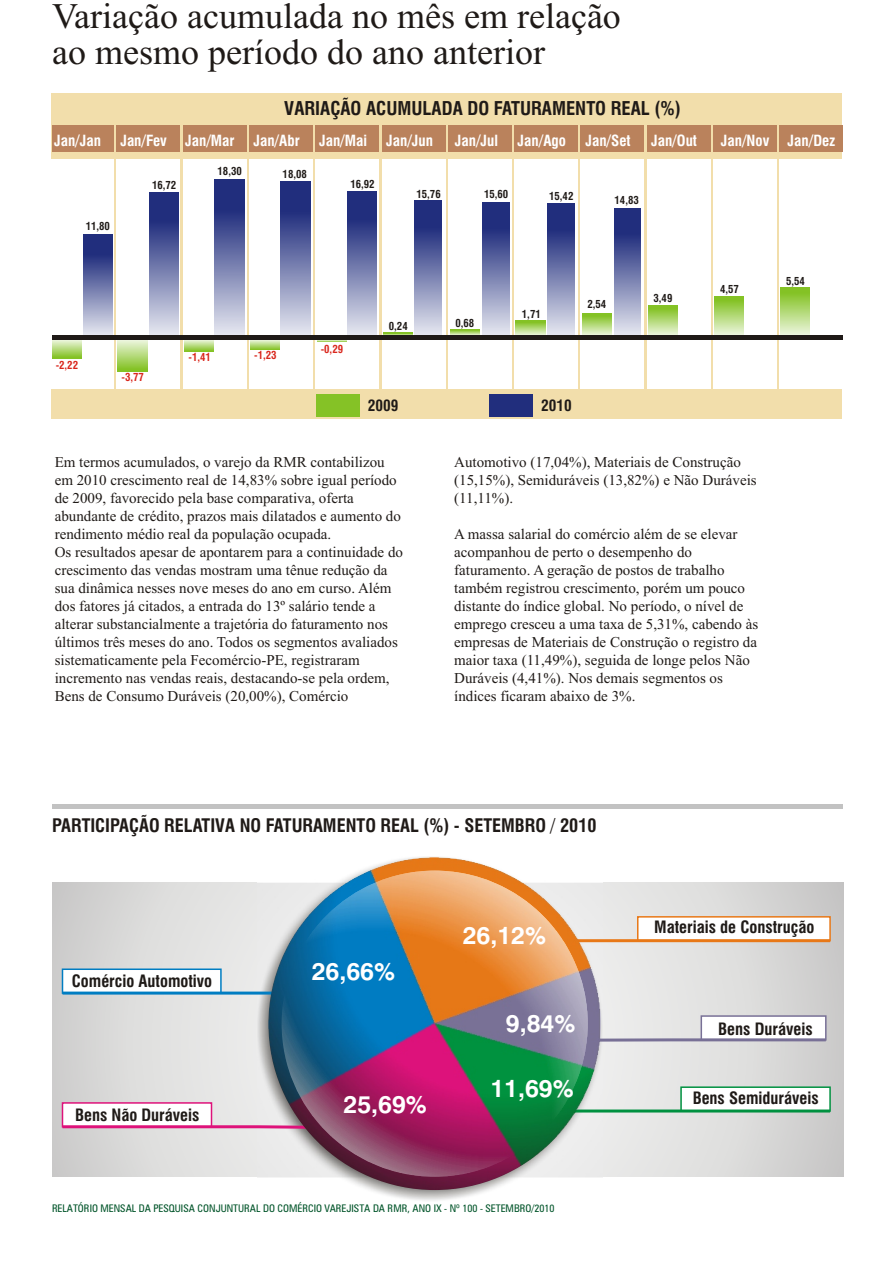
<style>
.page{position:relative;width:893px;height:1276px;background:#fff}
.page>*{position:absolute;margin:0;border:0;box-sizing:border-box;transform-origin:0 0}
.t1{font:36px/36px "Times New Roman";color:#1f1a17}
.t2{font:700 24.45px "Swiss 721 BT";color:#fff}
.t3{font:700 condensed 18.6px "Swiss 721 BT";color:#1f1a17}
.t4{font:700 condensed 18.15px "Swiss 721 BT";color:#1f1a17}
.t5{font:700 condensed 16.65px "Swiss 721 BT";color:#1f1a17}
.t6{font:700 condensed 15.3px "Swiss 721 BT";color:#1f1a17}
.t7{font:15px/18px "Times New Roman";color:#1f1a17}
.t8{font:700 condensed 15px "Swiss 721 BT";color:#fff}
.t9{font:700 condensed 10.8px "Swiss 721 BT";color:#1f1a17}
.t10{font:700 condensed 10.8px "Swiss 721 BT";color:#d9261c}
.t11{font:condensed 10.5px "Zurich BT";color:#005429}
.s1{font-weight:400}
</style>
<div class="page">
<div style="left:52px;top:883px;width:791px;height:293px;background:#cacac9"></div>
<hr style="left:52px;top:804px;width:791px;height:4px;background:#c2c2c2">
<svg style="left:59px;top:857px;width:772px;height:344px"></svg>
<div style="left:51px;top:94px;width:791px;height:325px;background:#f2deab"></div>
<div style="left:580px;top:159px;width:64px;height:229px;background:#fff"></div>
<div style="left:580px;top:126px;width:64px;height:26px;background:#ba825c"></div>
<div style="left:316px;top:394px;width:44px;height:22px;background:#85c226"></div>
<div style="left:490px;top:394px;width:43px;height:22px;background:#212e7d"></div>
<div style="left:50px;top:159px;width:64px;height:229px;background:#fff"></div>
<div style="left:52px;top:126px;width:62px;height:26px;background:#ba825c"></div>
<div style="left:116px;top:159px;width:64px;height:229px;background:#fff"></div>
<div style="left:116px;top:126px;width:64px;height:26px;background:#ba825c"></div>
<div style="left:183px;top:159px;width:64px;height:229px;background:#fff"></div>
<div style="left:183px;top:126px;width:64px;height:26px;background:#ba825c"></div>
<div style="left:249px;top:159px;width:64px;height:229px;background:#fff"></div>
<div style="left:249px;top:126px;width:64px;height:26px;background:#ba825c"></div>
<div style="left:316px;top:159px;width:63px;height:229px;background:#fff"></div>
<div style="left:316px;top:126px;width:63px;height:26px;background:#ba825c"></div>
<div style="left:382px;top:159px;width:64px;height:229px;background:#fff"></div>
<div style="left:382px;top:126px;width:64px;height:26px;background:#ba825c"></div>
<div style="left:448px;top:159px;width:64px;height:229px;background:#fff"></div>
<div style="left:448px;top:126px;width:64px;height:26px;background:#ba825c"></div>
<div style="left:514px;top:159px;width:64px;height:229px;background:#fff"></div>
<div style="left:514px;top:126px;width:64px;height:26px;background:#ba825c"></div>
<svg style="left:52px;top:339px;width:29px;height:19px"></svg>
<svg style="left:83px;top:235px;width:29px;height:100px"></svg>
<div style="left:118px;top:339px;width:29px;height:32px;background:linear-gradient(to bottom,#eff7e3,#83c224)"></div>
<svg style="left:184px;top:339px;width:29px;height:12px"></svg>
<svg style="left:251px;top:339px;width:29px;height:11px"></svg>
<svg style="left:317px;top:339px;width:29px;height:3px"></svg>
<svg style="left:384px;top:333px;width:29px;height:2px"></svg>
<svg style="left:450px;top:329px;width:29px;height:6px"></svg>
<svg style="left:516px;top:320px;width:29px;height:15px"></svg>
<div style="left:582px;top:313px;width:29px;height:22px;background:linear-gradient(to bottom,#77bc0e,#e3f1cd)"></div>
<svg style="left:149px;top:193px;width:30px;height:142px"></svg>
<svg style="left:348px;top:191px;width:29px;height:144px"></svg>
<svg style="left:415px;top:201px;width:27px;height:134px"></svg>
<svg style="left:483px;top:202px;width:26px;height:133px"></svg>
<svg style="left:548px;top:204px;width:26px;height:131px"></svg>
<svg style="left:614px;top:209px;width:27px;height:126px"></svg>
<svg style="left:215px;top:179px;width:29px;height:156px"></svg>
<svg style="left:281px;top:181px;width:29px;height:154px"></svg>
<div style="left:713px;top:159px;width:64px;height:229px;background:#fff"></div>
<div style="left:713px;top:126px;width:64px;height:26px;background:#ba825c"></div>
<div style="left:647px;top:159px;width:63px;height:229px;background:#fff"></div>
<div style="left:647px;top:126px;width:63px;height:26px;background:#ba825c"></div>
<div style="left:779px;top:159px;width:64px;height:229px;background:#fff"></div>
<div style="left:648px;top:305px;width:29px;height:30px;background:linear-gradient(to bottom,#78bc10,#e6f3d2)"></div>
<div style="left:715px;top:296px;width:29px;height:39px;background:linear-gradient(to bottom,#79bd11,#ebf5db)"></div>
<div style="left:781px;top:288px;width:29px;height:47px;background:linear-gradient(to bottom,#7abd13,#ebf5dc)"></div>
<div style="left:779px;top:126px;width:64px;height:26px;background:#ba825c"></div>
<hr style="left:52px;top:335px;width:790px;height:4px;background:#1f1a17">
<img style="left:268px;top:857px;width:333px;height:333px;border-radius:50%">
<img style="left:282px;top:870px;width:306px;height:306px;border-radius:153px">
<h1 class="t1" style="left:52px;top:2px;width:570px">Variação acumulada no mês em relação ao mesmo período do ano anterior</h1>
<p class="t3" style="left:284px;top:101px;width:398px">VARIAÇÃO ACUMULADA DO FATURAMENTO REAL (%)</p>
<p class="t8" style="left:54px;top:134px;width:48px">Jan/Jan</p>
<p class="t9" style="left:86px;top:222px;width:26px">11,80</p>
<p class="t8" style="left:120px;top:134px;width:116px">Jan/Fev Jan/Mar</p>
<p class="t8" style="left:253px;top:134px;width:48px">Jan/Abr</p>
<p class="t8" style="left:319px;top:134px;width:50px">Jan/Mai</p>
<p class="t8" style="left:386px;top:134px;width:48px">Jan/Jun</p>
<p class="t8" style="left:455px;top:134px;width:45px">Jan/Jul</p>
<p class="t8" style="left:518px;top:134px;width:50px">Jan/Ago</p>
<p class="t8" style="left:585px;top:134px;width:47px">Jan/Set</p>
<p class="t8" style="left:651px;top:134px;width:47px">Jan/Out</p>
<p class="t8" style="left:721px;top:134px;width:116px">Jan/Nov Jan/Dez</p>
<p class="t9" style="left:218px;top:167px;width:26px">18,30</p>
<p class="t9" style="left:283px;top:169px;width:26px">18,08</p>
<p class="t9" style="left:152px;top:181px;width:26px">16,72</p>
<p class="t9" style="left:350px;top:179px;width:26px">16,92</p>
<p class="t9" style="left:416px;top:190px;width:26px">15,76</p>
<p class="t9" style="left:484px;top:190px;width:26px">15,60</p>
<p class="t9" style="left:549px;top:192px;width:26px">15,42</p>
<p class="t9" style="left:614px;top:196px;width:26px">14,83</p>
<p class="t10" style="left:56px;top:360px;width:24px">-2,22</p>
<p class="t10" style="left:121px;top:373px;width:24px">-3,77</p>
<p class="t10" style="left:188px;top:353px;width:24px">-1,41</p>
<p class="t10" style="left:254px;top:351px;width:24px">-1,23</p>
<p class="t10" style="left:321px;top:345px;width:24px">-0,29</p>
<p class="t9" style="left:389px;top:321px;width:20px">0,24</p>
<p class="t9" style="left:455px;top:318px;width:20px">0,68</p>
<p class="t9" style="left:522px;top:309px;width:20px">1,71</p>
<p class="t9" style="left:587px;top:300px;width:20px">2,54</p>
<p class="t6" style="left:368px;top:399px;width:32px">2009</p>
<p class="t6" style="left:541px;top:399px;width:32px">2010</p>
<p class="t9" style="left:653px;top:294px;width:20px">3,49</p>
<p class="t9" style="left:720px;top:285px;width:20px">4,57</p>
<p class="t9" style="left:786px;top:276px;width:20px">5,54</p>
<p class="t7" style="left:55px;top:454px;width:350px">Em termos acumulados, o varejo da RMR contabilizou em 2010 crescimento real de 14,83% sobre igual período de 2009, favorecido pela base comparativa, oferta abundante de crédito, prazos mais dilatados e aumento do rendimento médio real da população ocupada.<br>Os resultados apesar de apontarem para a continuidade do crescimento das vendas mostram uma tênue redução da sua dinâmica nesses nove meses do ano em curso. Além dos fatores já citados, a entrada do 13º salário tende a alterar substancialmente a trajetória do faturamento nos últimos três meses do ano. Todos os segmentos avaliados sistematicamente pela Fecomércio-PE, registraram incremento nas vendas reais, destacando-se pela ordem, Bens de Consumo Duráveis (20,00%), Comércio</p>
<p class="t7" style="left:454px;top:454px;width:304px">Automotivo (17,04%), Materiais de Construção (15,15%), Semiduráveis (13,82%) e Não Duráveis (11,11%).</p>
<p class="t7" style="left:454px;top:526px;width:306px">A massa salarial do comércio além de se elevar acompanhou de perto o desempenho do faturamento. A geração de postos de trabalho também registrou crescimento, porém um pouco distante do índice global. No período, o nível de emprego cresceu a uma taxa de 5,31%, cabendo às empresas de Materiais de Construção o registro da maior taxa (11,49%), seguida de longe pelos Não Duráveis (4,41%). Nos demais segmentos os índices ficaram abaixo de 3%.</p>
<p class="t4" style="left:52px;top:818px;width:546px">PARTICIPAÇÃO RELATIVA NO FATURAMENTO REAL (%) - SETEMBRO <span class="s1">/</span> 2010</p>
<p class="t5" style="left:72px;top:974px;width:142px">Comércio Automotivo</p>
<p class="t5" style="left:75px;top:1108px;width:126px">Bens Não Duráveis</p>
<h2 class="t2" style="left:312px;top:961px;width:85px">26,66%</h2>
<h2 class="t2" style="left:343px;top:1094px;width:85px">25,69%</h2>
<h2 class="t2" style="left:463px;top:925px;width:85px">26,12%</h2>
<h2 class="t2" style="left:506px;top:1013px;width:71px">9,84%</h2>
<h2 class="t2" style="left:490px;top:1078px;width:85px">11,69%</h2>
<p class="t11" style="left:52px;top:1204px;width:504px">RELATÓRIO MENSAL DA PESQUISA CONJUNTURAL DO COMÉRCIO VAREJISTA DA RMR, ANO IX - Nº 100 - SETEMBRO/2010</p>
<p class="t5" style="left:654px;top:920px;width:162px">Materiais de Construção</p>
<p class="t5" style="left:718px;top:1022px;width:96px">Bens Duráveis</p>
<p class="t5" style="left:693px;top:1091px;width:128px">Bens Semiduráveis</p>
</div>
